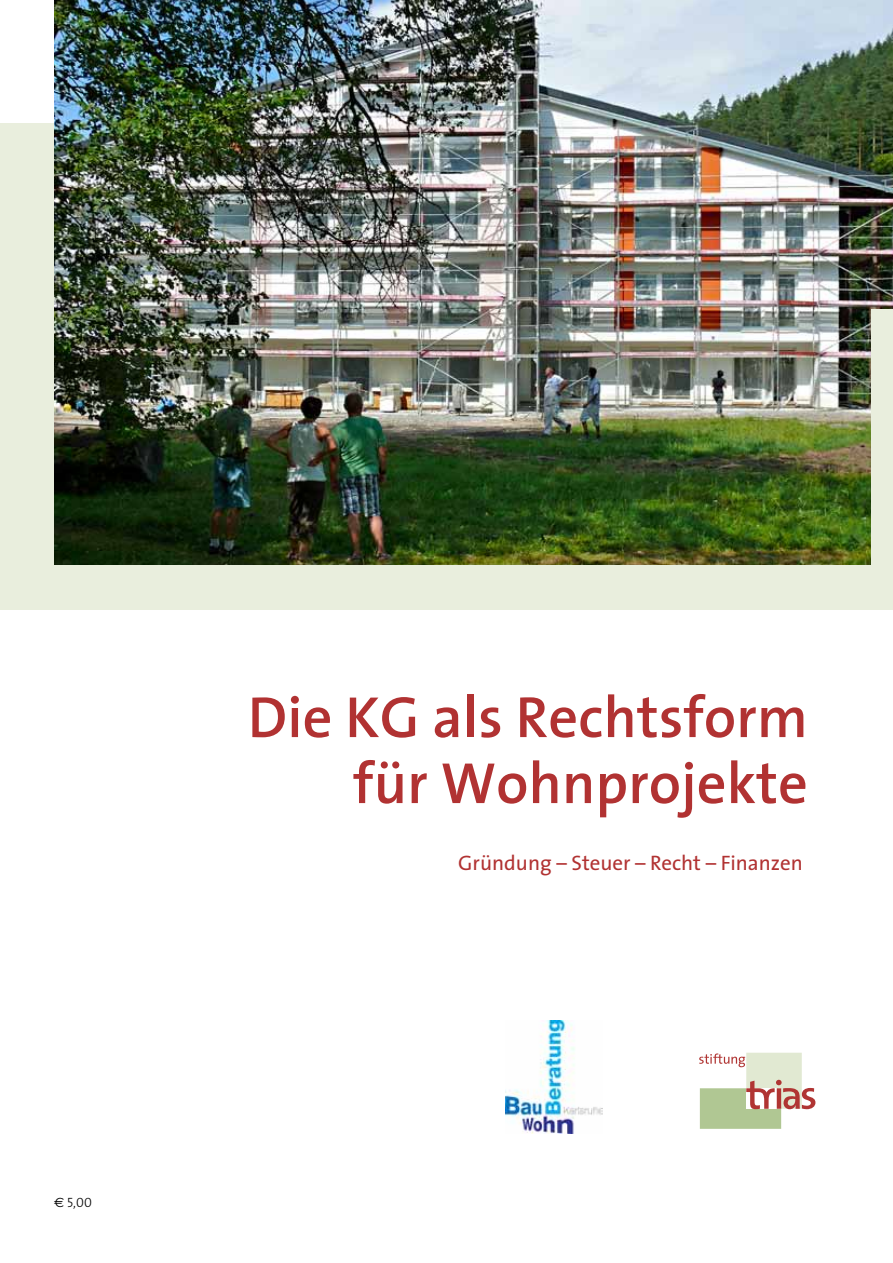
<style>
.page{position:relative;width:893px;height:1263px;background:#fff}
.page>*{position:absolute;margin:0;border:0;box-sizing:border-box;transform-origin:0 0}
.t1{font:600 58.5px/66px "The Sans";color:#b13232;text-align:right}
.t2{font:21px "The Sans";color:#b13232}
.t3{font:13.5px "The Sans Light Caps";color:#000}
.s1{font-family:"Euro Sans"}
</style>
<div class="page">
<div style="left:0;top:123px;width:893px;height:486px;background:#e9eedd"></div>
<img style="left:54px;top:0;width:839px;height:564px">
<div style="left:872px;top:310px;width:21px;height:259px;background:#e9eedd"></div>
<svg style="left:699px;top:1053px;width:116px;height:76px"></svg>
<img style="left:506px;top:1020px;width:96px;height:113px">
<p class="t3" style="left:54px;top:1191px;width:39px"><span class="s1">E</span> 5,00</p>
<p class="t1" style="left:248px;top:683px;width:562px">Die KG als Rechtsform für Wohnprojekte</p>
<p class="t2" style="left:458px;top:845px;width:346px">Gründung – Steuer – Recht – Finanzen</p>
</div>
